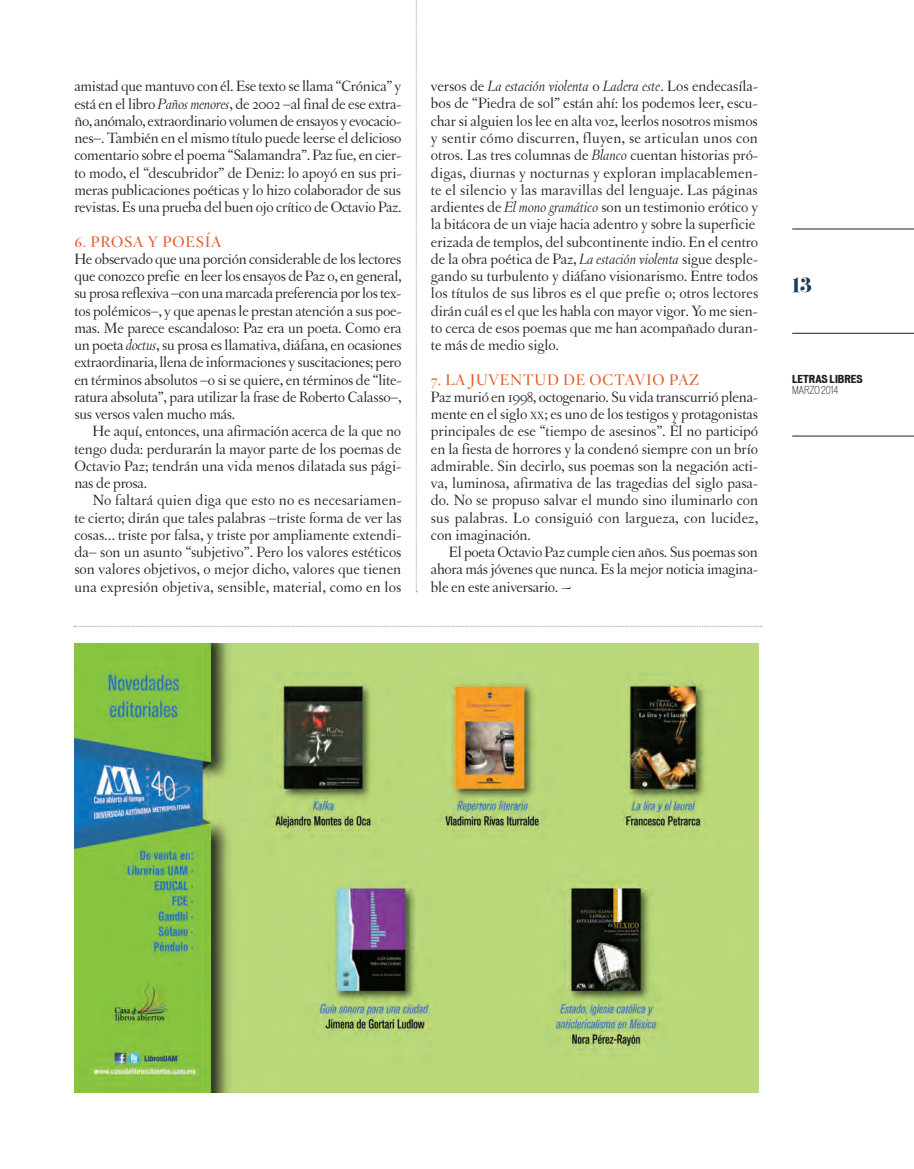
<style>
.page{position:relative;width:914px;height:1169px;background:#fff}
.page>*{position:absolute;margin:0;border:0;box-sizing:border-box;transform-origin:0 0}
.t1{font:18px "Eloquent JF";color:#1f3e59}
.t2{font:15.75px/17.2px "Letras Oldstyle";letter-spacing:-.005em;color:#231f20;text-align:justify}
.t3{font:600 15px "Hoefler Titling";letter-spacing:.05em;color:#e15b25}
.t4{font:700 expanded 10.5px "Vonnes";color:#231f20}
.t5{font:300 condensed 10.5px "Vonnes";color:#231f20}
.s1{font-style:italic}
.s2{font-size:10.95px}
</style>
<div class="page">
<hr style="left:792px;top:229px;width:121px;height:1px;background:#231f20">
<hr style="left:792px;top:333px;width:121px;height:1px;background:#231f20">
<hr style="left:792px;top:436px;width:121px;height:1px;background:#231f20">
<svg style="left:416px;top:0;width:1px;height:592px"></svg>
<img style="left:74px;top:643px;width:684px;height:449px">
<svg style="left:74px;top:626px;width:687px;height:1px"></svg>
<p class="t2" style="left:74px;top:78px;width:329px">amistad que mantuvo con él. Ese texto se llama “Crónica” y está en el libro <span class="s1">Paños menores</span>, de 2002 –al final de ese extra&shy;ño, anómalo, extraordinario volumen de ensayos y evocacio&shy;nes–. También en el mismo título puede leerse el delicioso comentario sobre el poema “Salamandra”. Paz fue, en cier&shy;to modo, el “descubridor” de Deniz: lo apoyó en sus pri&shy;meras publicaciones poéticas y lo hizo colaborador de sus revistas. Es una prueba del buen ojo crítico de Octavio Paz.</p>
<p class="t3" style="left:74px;top:232px;width:149px">6. PROSA Y POESÍA</p>
<p class="t2" style="left:74px;top:250px;width:329px">He observado que una porción considerable de los lectores que conozco prefie en leer los ensayos de Paz o, en general, su prosa reflexiva –con una marcada preferencia por los tex&shy;tos polémicos–, y que apenas le prestan atención a sus poe&shy;mas. Me parece escandaloso: Paz era un poeta. Como era un poeta <span class="s1">doctus</span>, su prosa es llamativa, diáfana, en ocasiones extraordinaria, llena de informaciones y suscitaciones; pero en términos absolutos –o si se quiere, en términos de “lite&shy;ratura absoluta”, para utilizar la frase de Roberto Calasso–, sus versos valen mucho más.</p>
<p class="t2" style="left:74px;top:423px;width:328px;text-indent:18px">He aquí, entonces, una afirmación acerca de la que no tengo duda: perdurarán la mayor parte de los poemas de Octavio Paz; tendrán una vida menos dilatada sus pági&shy;nas de prosa.</p>
<p class="t2" style="left:74px;top:492px;width:329px;text-indent:18px">No faltará quien diga que esto no es necesariamen&shy;te cierto; dirán que tales palabras –triste forma de ver las cosas… triste por falsa, y triste por ampliamente extendi&shy;da– son un asunto “subjetivo”. Pero los valores estéticos son valores objetivos, o mejor dicho, valores que tienen una expresión objetiva, sensible, material, como en los</p>
<p class="t2" style="left:431px;top:78px;width:329px;text-align:left">versos de <span class="s1">La estación violenta</span> o <span class="s1">Ladera este</span>. Los endecasíla&shy;bos de “Piedra de sol” están ahí: los podemos leer, escu&shy;char si alguien los lee en alta voz, leerlos nosotros mismos y sentir cómo discurren, fluyen, se articulan unos con otros. Las tres columnas de <span class="s1">Blanco</span> cuentan historias pró&shy;digas, diurnas y nocturnas y exploran implacablemen&shy;te el silencio y las maravillas del lenguaje. Las páginas ardientes de <span class="s1">El mono gramático</span> son un testimonio erótico y la bitácora de un viaje hacia adentro y sobre la superficie erizada de templos, del subcontinente indio. En el centro de la obra poética de Paz, <span class="s1">La estación violenta</span> sigue desple&shy;gando su turbulento y diáfano visionarismo. Entre todos los títulos de sus libros es el que prefie o; otros lectores dirán cuál es el que les habla con mayor vigor. Yo me sien&shy;to cerca de esos poemas que me han acompañado duran&shy;te más de medio siglo.</p>
<p class="t3" style="left:431px;top:370px;width:270px">7. LA JUVENTUD DE OCTAVIO PAZ</p>
<p class="t2" style="left:431px;top:388px;width:328px">Paz murió en 1998, octogenario. Su vida transcurrió plena&shy;mente en el siglo <span class="s2">xx</span>; es uno de los testigos y protagonistas principales de ese “tiempo de asesinos”. Él no participó en la fiesta de horrores y la condenó siempre con un brío admirable. Sin decirlo, sus poemas son la negación acti&shy;va, luminosa, afirmativa de las tragedias del siglo pasa&shy;do. No se propuso salvar el mundo sino iluminarlo con sus palabras. Lo consiguió con largueza, con lucidez, con imaginación.</p>
<p class="t2" style="left:431px;top:543px;width:328px;text-indent:18px">El poeta Octavio Paz cumple cien años. Sus poemas son ahora más jóvenes que nunca. Es la mejor noticia imagina&shy;ble en este aniversario. ~</p>
<p class="t1" style="left:792px;top:273px;width:21px">13</p>
<p class="t4" style="left:792px;top:373px;width:72px">LETRAS LIBRES</p>
<p class="t5" style="left:792px;top:383px;width:47px">MARZO 2014</p>
</div>
